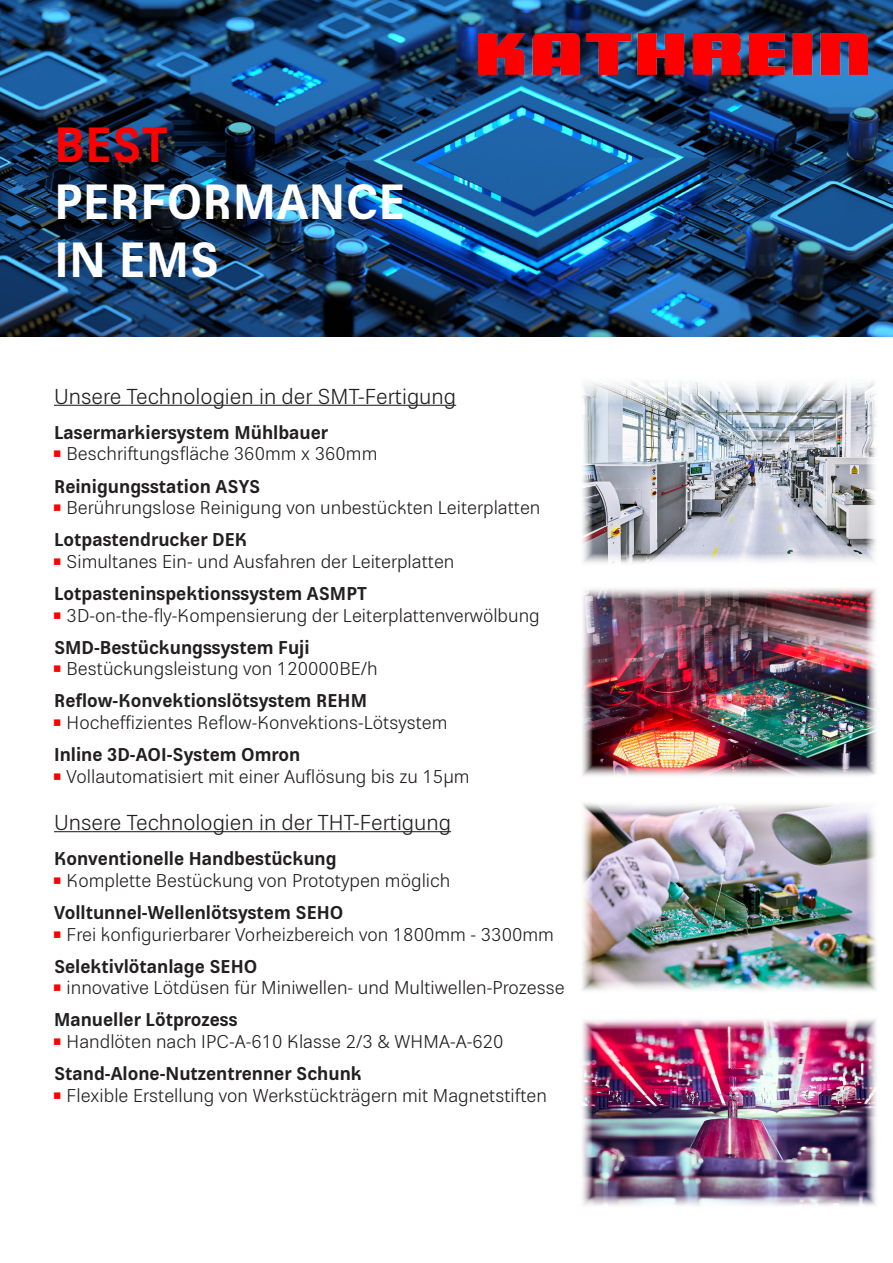
<style>
.page{position:relative;width:893px;height:1263px;background:#fff}
.page>*{position:absolute;margin:0;border:0;box-sizing:border-box;transform-origin:0 0}
.t1{font:700 48px "Kathrein Office";color:#fff}
.t2{font:700 48px "Kathrein Office";color:#f00}
.t3{font:21px "Kathrein Office";color:#231f20}
.t4{font:18px "Kathrein Office";color:#231f20}
.t5{font:700 18px "Kathrein Office";color:#231f20}
.s1{color:#f00}
</style>
<div class="page">
<img style="left:0;top:0;width:893px;height:337px">
<img style="left:478px;top:34px;width:389px;height:40px">
<hr style="left:54px;top:405px;width:402px;height:1px;background:#231f20">
<img style="left:582px;top:381px;width:294px;height:183px">
<img style="left:582px;top:588px;width:294px;height:188px">
<img style="left:582px;top:803px;width:294px;height:188px">
<img style="left:582px;top:1019px;width:294px;height:187px">
<hr style="left:54px;top:831px;width:397px;height:1px;background:#231f20">
<p class="t2" style="left:54px;top:111px;width:115px">BEST</p>
<p class="t1" style="left:54px;top:169px;width:353px">PERFORMANCE</p>
<p class="t1" style="left:54px;top:227px;width:167px">IN EMS</p>
<p class="t3" style="left:54px;top:382px;width:404px">Unsere Technologien in der SMT-Fertigung</p>
<p class="t5" style="left:54px;top:420px;width:276px">Lasermarkiersystem Mühlbauer</p>
<p class="t4" style="left:54px;top:442px;width:325px"><span class="s1">•</span>Beschriftungsfläche 360mm x 360mm</p>
<p class="t5" style="left:54px;top:474px;width:208px">Reinigungsstation ASYS</p>
<p class="t4" style="left:54px;top:495px;width:488px"><span class="s1">•</span>Berührungslose Reinigung von unbestückten Leiterplatten</p>
<p class="t5" style="left:54px;top:527px;width:195px">Lotpastendrucker DEK</p>
<p class="t4" style="left:54px;top:549px;width:402px"><span class="s1">•</span>Simultanes Ein- und Ausfahren der Leiterplatten</p>
<p class="t5" style="left:54px;top:581px;width:315px">Lotpasteninspektionssystem ASMPT</p>
<p class="t4" style="left:54px;top:603px;width:487px"><span class="s1">•</span>3D-on-the-fly-Kompensierung der Leiterplattenverwölbung</p>
<p class="t5" style="left:54px;top:635px;width:257px">SMD-Bestückungssystem Fuji</p>
<p class="t4" style="left:54px;top:656px;width:325px"><span class="s1">•</span>Bestückungsleistung von 120000BE/h</p>
<p class="t5" style="left:54px;top:688px;width:315px">Reflow-Konvektionslötsystem REHM</p>
<p class="t4" style="left:54px;top:710px;width:395px"><span class="s1">•</span>Hocheffizientes Reflow-Konvektions-Lötsystem</p>
<p class="t5" style="left:54px;top:742px;width:248px">Inline 3D-AOI-System Omron</p>
<p class="t4" style="left:54px;top:764px;width:417px"><span class="s1">•</span>Vollautomatisiert mit einer Auflösung bis zu 15µm</p>
<p class="t3" style="left:54px;top:808px;width:399px">Unsere Technologien in der THT-Fertigung</p>
<p class="t5" style="left:54px;top:846px;width:284px">Konventionelle Handbestückung</p>
<p class="t4" style="left:54px;top:868px;width:398px"><span class="s1">•</span>Komplette Bestückung von Prototypen möglich</p>
<p class="t5" style="left:54px;top:900px;width:291px">Volltunnel-Wellenlötsystem SEHO</p>
<p class="t4" style="left:54px;top:922px;width:501px"><span class="s1">•</span>Frei konfigurierbarer Vorheizbereich von 1800mm - 3300mm</p>
<p class="t5" style="left:54px;top:954px;width:205px">Selektivlötanlage SEHO</p>
<p class="t4" style="left:54px;top:975px;width:512px"><span class="s1">•</span>innovative Lötdüsen für Miniwellen- und Multiwellen-Prozesse</p>
<p class="t5" style="left:54px;top:1007px;width:185px">Manueller Lötprozess</p>
<p class="t4" style="left:54px;top:1029px;width:451px"><span class="s1">•</span>Handlöten nach IPC-A-610 Klasse 2/3 &amp; WHMA-A-620</p>
<p class="t5" style="left:54px;top:1061px;width:309px">Stand-Alone-Nutzentrenner Schunk</p>
<p class="t4" style="left:54px;top:1083px;width:494px"><span class="s1">•</span>Flexible Erstellung von Werkstückträgern mit Magnetstiften</p>
</div>
